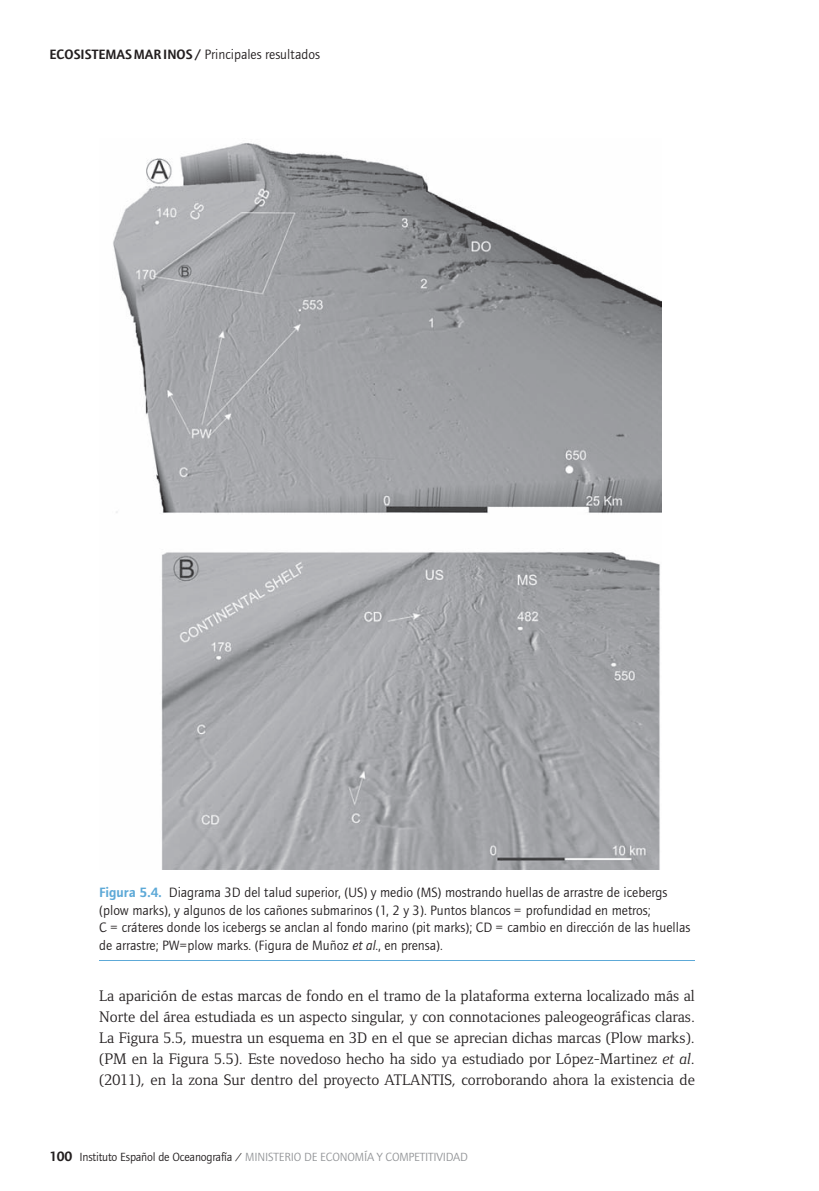
<style>
.page{position:relative;width:819px;height:1191px;background:#fff}
.page>*{position:absolute;margin:0;border:0;box-sizing:border-box;transform-origin:0 0}
.t1{font:15.75px/21px "Foundry Form Serif";color:#231f20;text-align:justify}
.t2{font:14px/17.5px "Foundry Journal";color:#231f20}
.t3{font:12.25px "Foundry Journal";letter-spacing:-.015em;color:#939598}
.s1{font-weight:600}
.s2{font-weight:600;color:#5da9d7}
.s3{font-style:italic}
.s4{font-weight:600;font-size:14px;color:#231f20}
.s5{color:#231f20}
</style>
<div class="page">
<hr style="left:99px;top:959px;width:595px;height:1px;background:#5da9d7">
<img style="left:113px;top:143px;width:548px;height:727px">
<p class="t2" style="left:50px;top:47px;width:272px"><span class="s1">ECOSISTEMAS MAR INOS /</span> Principales resultados</p>
<p class="t2" style="left:99px;top:885px;width:592px"><span class="s2">Figura 5.4.</span> Diagrama 3D del talud superior, (US) y medio (MS) mostrando huellas de arrastre de icebergs (plow marks), y algunos de los cañones submarinos (1, 2 y 3). Puntos blancos = profundidad en metros;<br>C = cráteres donde los icebergs se anclan al fondo marino (pit marks); CD = cambio en dirección de las huellas de arrastre; PW=plow marks. ( Fi gura de Muñoz <span class="s3">et al</span>., en prensa).</p>
<p class="t1" style="left:99px;top:986px;width:597px">La aparición de estas marcas de fondo en el tramo de la plataforma externa localizado más al Norte del área estudiada es un aspecto singular, y con connotaciones paleogeográficas claras.<br>La Figura 5.5, muestra un esquema en 3D en el que se aprecian dichas marcas (Plow marks). (PM en la Figura 5.5). Este novedoso hecho ha sido ya estudiado por López-Martinez <span class="s3">et al</span>. (2011), en la zona Sur dentro del proyecto ATLANTIS, corroborando ahora la existencia de</p>
<p class="t3" style="left:50px;top:1151px;width:420px"><span class="s4">100</span> <span class="s5">Instituto Español de Oceanografía /</span> MINISTERIO DE ECONOMÍA Y COMPETITIVIDAD</p>
</div>
